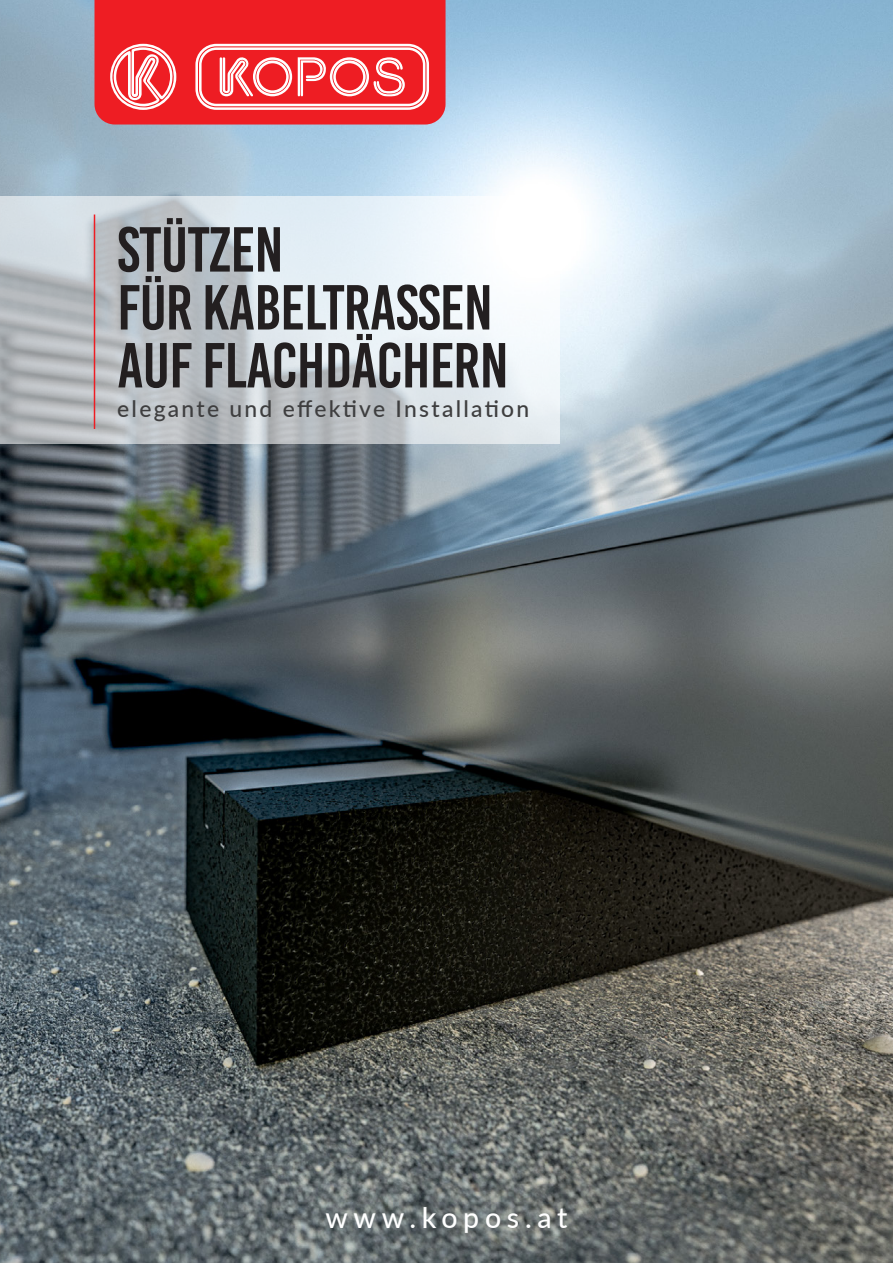
<style>
.page{position:relative;width:893px;height:1263px;background:#fff}
.page>*{position:absolute;margin:0;border:0;box-sizing:border-box;transform-origin:0 0}
.t1{font:63.45px/57.9px "Bebas Kai";letter-spacing:-.01em;color:#231f20}
.t2{font:500 28.5px "Lato";letter-spacing:.2em;color:#fff}
.t3{font:500 22.8px "Lato";letter-spacing:.1em;color:#3e3e3f}
</style>
<div class="page">
<img style="left:0;top:0;width:893px;height:1263px">
<svg style="left:0;top:196px;width:560px;height:248px"></svg>
<hr style="left:94px;top:215px;width:1px;height:214px;background:#ee1d23">
<svg style="left:95px;top:0;width:351px;height:125px;background:#ef4247"></svg>
<p class="t1" style="left:117px;top:221px;width:393px">STÜTZEN<br>FÜR KABELTRASSEN<br>AUF FLACHDÄCHERN</p>
<p class="t3" style="left:117px;top:393px;width:414px">elegante und effektive Installation</p>
<p class="t2" style="left:325px;top:1197px;width:244px">www.kopos.at</p>
</div>
